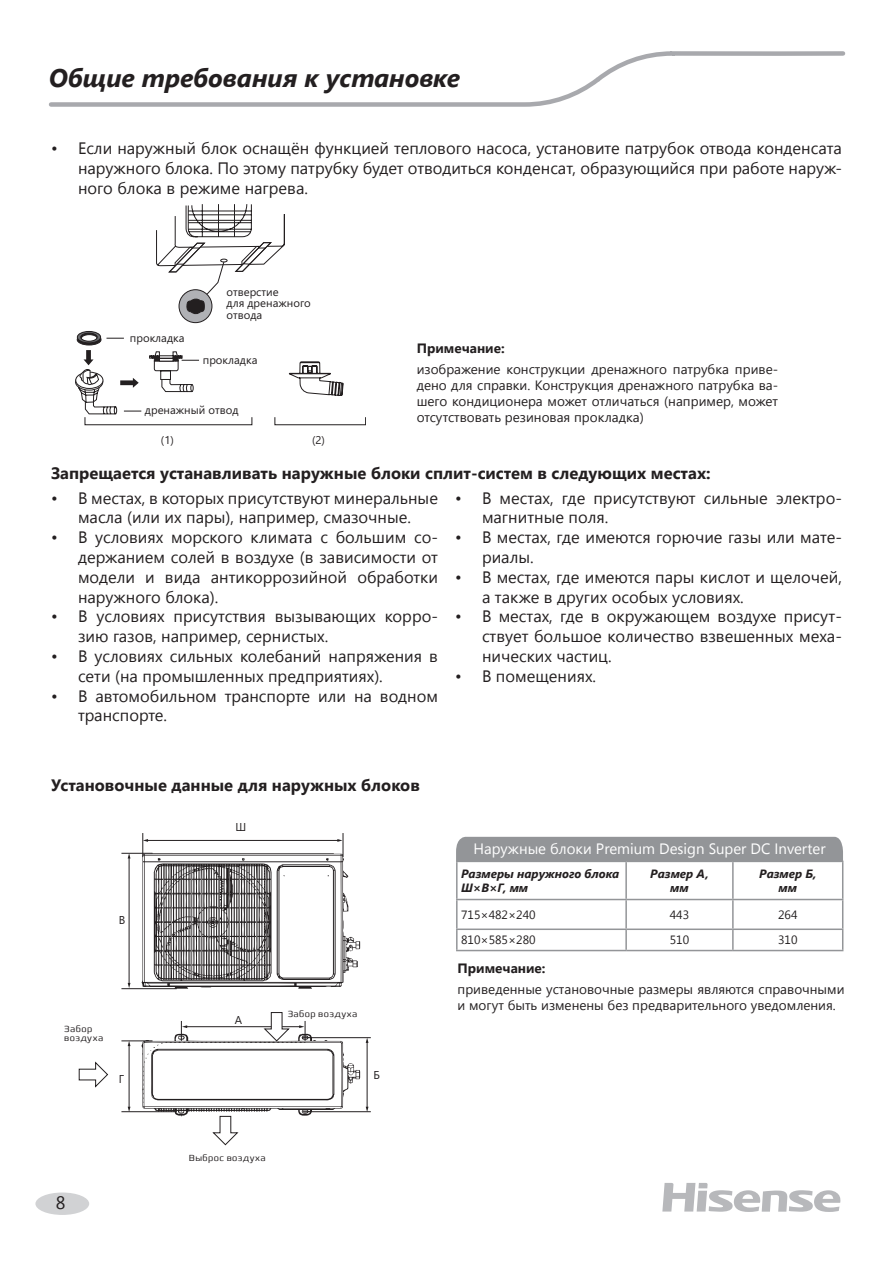
<style>
.page{position:relative;width:893px;height:1263px;background:#fff}
.page>*{position:absolute;margin:0;border:0;box-sizing:border-box;transform-origin:0 0}
.t1{font:italic 700 25.5px "Segoe UI";color:#231f20}
.t2{font:18px "Segoe UI";color:#231f20}
.t3{font:16.5px/19.8px "Segoe UI";color:#231f20}
.t4{font:700 16.5px "Segoe UI";color:#231f20}
.t5{font:15px "Segoe UI";color:#fff}
.t6{font:13.5px/16.2px "Segoe UI";color:#231f20;text-align:justify}
.t7{font:700 13.5px "Segoe UI";color:#231f20}
.t8{font:italic 700 12px/14.4px "Segoe UI";color:#231f20;text-align:center}
.t9{font:12px "Segoe UI";color:#231f20}
.t10{font:11.4px "Segoe UI";color:#231f20}
.t11{font:11.25px/11.1px "Segoe UI";color:#231f20}
.t12{font:300 9px/9px "Francker CYR";letter-spacing:.045em;color:#231f20}
</style>
<div class="page">
<div style="left:35px;top:1192px;width:54px;height:23px;background:#d1d2d4;border-radius:50%"></div>
<svg style="left:662px;top:1183px;width:179px;height:29px"></svg>
<svg style="left:179px;top:290px;width:33px;height:33px"></svg>
<div style="left:179px;top:289px;width:33px;height:34px;border:1px solid #231f20;border-radius:50%"></div>
<svg style="left:156px;top:204px;width:129px;height:110px"></svg>
<svg style="left:75px;top:331px;width:291px;height:94px"></svg>
<svg style="left:49px;top:51px;width:797px;height:56px"></svg>
<hr style="left:121px;top:853px;width:31px;height:1px;background:#231f20">
<hr style="left:121px;top:988px;width:56px;height:1px;background:#231f20">
<hr style="left:129px;top:857px;width:1px;height:127px;background:#231f20">
<svg style="left:142px;top:833px;width:218px;height:156px"></svg>
<hr style="left:303px;top:1037px;width:68px;height:1px;background:#231f20">
<hr style="left:303px;top:1111px;width:68px;height:1px;background:#231f20">
<hr style="left:367px;top:1042px;width:1px;height:66px;background:#231f20">
<hr style="left:121px;top:1041px;width:31px;height:1px;background:#231f20">
<hr style="left:121px;top:1111px;width:56px;height:1px;background:#231f20">
<hr style="left:129px;top:1045px;width:1px;height:63px;background:#231f20">
<svg style="left:79px;top:1061px;width:29px;height:27px"></svg>
<svg style="left:141px;top:1012px;width:219px;height:133px"></svg>
<hr style="left:456px;top:861px;width:170px;height:1px;background:#939598">
<hr style="left:456px;top:862px;width:2px;height:37px;background:#939598">
<hr style="left:626px;top:861px;width:107px;height:1px;background:#939598">
<hr style="left:625px;top:862px;width:2px;height:37px;background:#939598">
<hr style="left:733px;top:861px;width:110px;height:1px;background:#939598">
<hr style="left:732px;top:862px;width:2px;height:37px;background:#939598">
<hr style="left:842px;top:862px;width:1px;height:37px;background:#939598">
<hr style="left:456px;top:899px;width:170px;height:1px;background:#939598">
<hr style="left:456px;top:900px;width:2px;height:28px;background:#939598">
<hr style="left:626px;top:899px;width:107px;height:1px;background:#939598">
<hr style="left:625px;top:900px;width:2px;height:28px;background:#939598">
<hr style="left:733px;top:899px;width:110px;height:1px;background:#939598">
<hr style="left:732px;top:900px;width:2px;height:28px;background:#939598">
<hr style="left:456px;top:928px;width:170px;height:2px;background:#939598">
<hr style="left:456px;top:930px;width:2px;height:20px;background:#939598">
<hr style="left:626px;top:928px;width:107px;height:2px;background:#939598">
<hr style="left:625px;top:930px;width:2px;height:20px;background:#939598">
<hr style="left:733px;top:928px;width:110px;height:2px;background:#939598">
<hr style="left:732px;top:930px;width:2px;height:20px;background:#939598">
<svg style="left:842px;top:900px;width:1px;height:50px"></svg>
<hr style="left:456px;top:950px;width:170px;height:1px;background:#939598">
<hr style="left:626px;top:950px;width:107px;height:1px;background:#939598">
<hr style="left:733px;top:950px;width:110px;height:1px;background:#939598">
<div style="left:456px;top:837px;width:387px;height:24px;background:#939598"></div>
<h1 class="t1" style="left:49px;top:53px;width:413px">Общие требования к установке</h1>
<p class="t3" style="left:78px;top:138px;width:765px;text-align:justify;text-indent:-27px">• Если наружный блок оснащён функцией теплового насоса, установите патрубок отвода конденсата наружного блока. По этому патрубку будет отводиться конденсат, образующийся при работе наруж&shy;ного блока в режиме нагрева.</p>
<p class="t11" style="left:130px;top:331px;width:56px">прокладка</p>
<p class="t11" style="left:227px;top:285px;width:86px">отверстие<br>для дренажного</p>
<p class="t11" style="left:227px;top:309px;width:37px">отвода</p>
<p class="t11" style="left:203px;top:353px;width:56px">прокладка</p>
<p class="t11" style="left:145px;top:403px;width:95px">дренажный отвод</p>
<p class="t11" style="left:161px;top:433px;width:14px">(1)</p>
<p class="t11" style="left:312px;top:433px;width:14px">(2)</p>
<p class="t7" style="left:417px;top:339px;width:90px">Примечание:</p>
<p class="t6" style="left:417px;top:361px;width:363px">изображение конструкции дренажного патрубка приве&shy;дено для справки. Конструкция дренажного патрубка ва&shy;шего кондиционера может отличаться (например, может отсутствовать резиновая прокладка)</p>
<p class="t4" style="left:51px;top:461px;width:661px">Запрещается устанавливать наружные блоки сплит-систем в следующих местах:</p>
<p class="t3" style="left:51px;top:487px;width:388px;text-align:center">• В местах, в которых присутствуют минеральные масла (или их пары), например, смазочные.</p>
<p class="t3" style="left:78px;top:527px;width:361px;text-align:justify;text-indent:-27px">• В условиях морского климата с большим со&shy;держанием солей в воздухе (в зависимости от модели и вида антикоррозийной обработки наружного блока).</p>
<p class="t3" style="left:78px;top:606px;width:361px;text-indent:-27px">• В условиях присутствия вызывающих корро&shy;зию газов, например, сернистых.</p>
<p class="t3" style="left:78px;top:646px;width:361px;text-indent:-27px">• В условиях сильных колебаний напряжения в сети (на промышленных предприятиях).</p>
<p class="t3" style="left:78px;top:685px;width:361px;text-indent:-27px">• В автомобильном транспорте или на водном транспорте.</p>
<p class="t3" style="left:482px;top:487px;width:361px;text-indent:-27px">• В местах, где присутствуют сильные электро&shy;магнитные поля.</p>
<p class="t3" style="left:482px;top:527px;width:361px;text-indent:-27px">• В местах, где имеются горючие газы или мате&shy;риалы.</p>
<p class="t3" style="left:482px;top:566px;width:361px;text-indent:-27px">• В местах, где имеются пары кислот и щелочей, а также в других особых условиях.</p>
<p class="t3" style="left:482px;top:606px;width:361px;text-align:justify;text-indent:-27px">• В местах, где в окружающем воздухе присут&shy;ствует большое количество взвешенных меха&shy;нических частиц.</p>
<p class="t3" style="left:455px;top:665px;width:143px">• В помещениях.</p>
<p class="t4" style="left:51px;top:774px;width:370px">Установочные данные для наружных блоков</p>
<p class="t10" style="left:119px;top:909px;width:8px">В</p>
<p class="t12" style="left:64px;top:1025px;width:41px">Забор воздуха</p>
<p class="t10" style="left:119px;top:1068px;width:7px">Г</p>
<p class="t10" style="left:236px;top:816px;width:12px">Ш</p>
<p class="t10" style="left:235px;top:1009px;width:9px">А</p>
<p class="t12" style="left:288px;top:1009px;width:71px">Забор воздуха</p>
<p class="t10" style="left:373px;top:1064px;width:8px">Б</p>
<p class="t5" style="left:473px;top:838px;width:354px">Наружные блоки Premium Design Super DC Inverter</p>
<p class="t8" style="left:461px;top:864px;width:160px;text-align:left">Размеры наружного блока<br>Ш×В×Г, мм</p>
<p class="t8" style="left:650px;top:864px;width:60px">Размер А, мм</p>
<p class="t8" style="left:759px;top:864px;width:59px">Размер Б, мм</p>
<p class="t9" style="left:461px;top:906px;width:76px">715×482×240</p>
<p class="t9" style="left:670px;top:906px;width:21px">443</p>
<p class="t9" style="left:778px;top:906px;width:21px">264</p>
<p class="t9" style="left:461px;top:932px;width:76px">810×585×280</p>
<p class="t9" style="left:670px;top:932px;width:21px">510</p>
<p class="t9" style="left:778px;top:932px;width:21px">310</p>
<p class="t7" style="left:458px;top:959px;width:90px">Примечание:</p>
<p class="t6" style="left:458px;top:980px;width:388px">приведенные установочные размеры являются справочными и могут быть изменены без предварительного уведомления.</p>
<p class="t2" style="left:56px;top:1190px;width:11px">8</p>
<p class="t12" style="left:189px;top:1154px;width:78px">Выброс воздуха</p>
</div>
